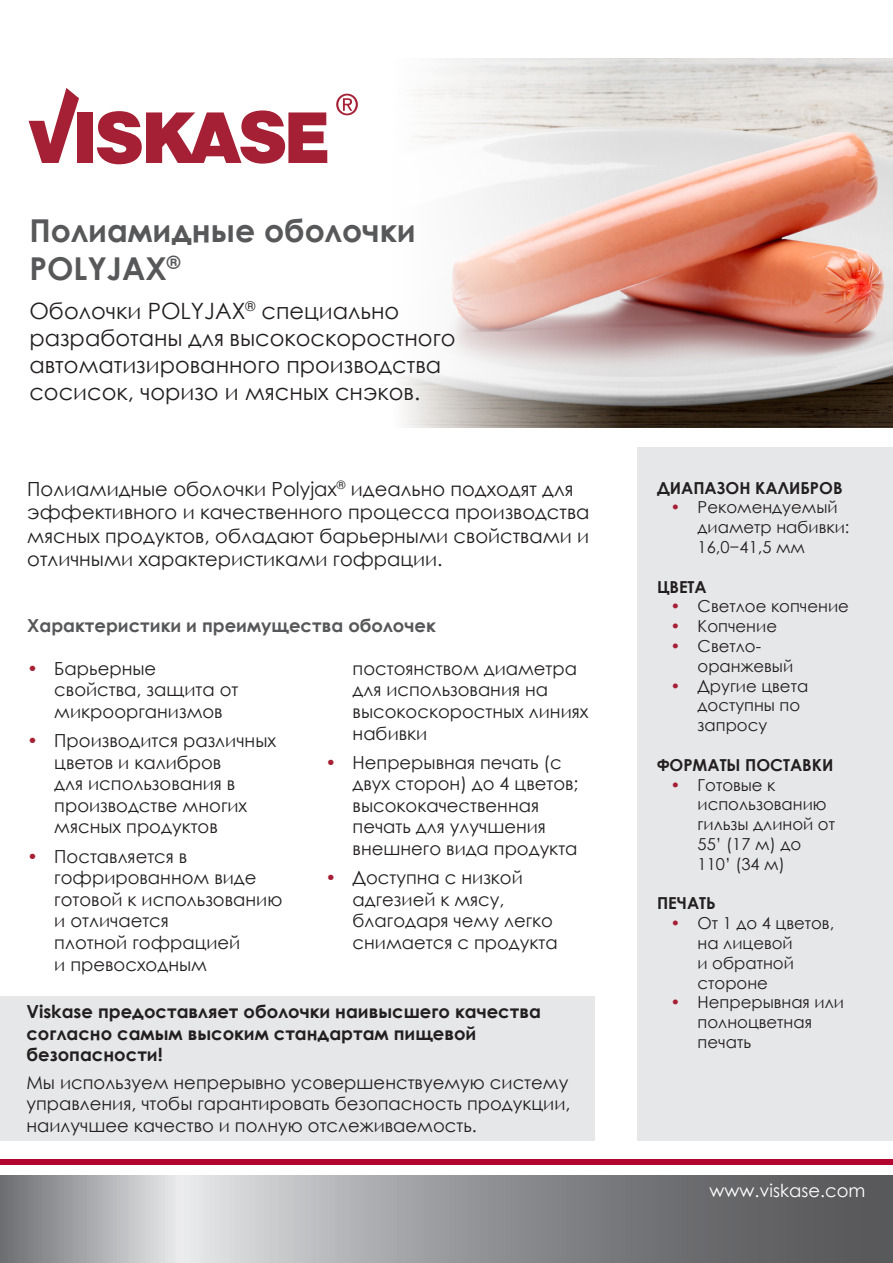
<style>
.page{position:relative;width:893px;height:1263px;background:#fff}
.page>*{position:absolute;margin:0;border:0;box-sizing:border-box;transform-origin:0 0}
.t1{font:700 31.5px/37.8px "Century Gothic";color:#57585a}
.t2{font:22.5px/27px "Century Gothic";color:#231f20}
.t3{font:19.5px/23.4px "Century Gothic";color:#231f20}
.t4{font:18px/21.6px "Century Gothic";color:#231f20}
.t5{font:700 18px/21.6px "Century Gothic";color:#231f20}
.t6{font:700 18px "Century Gothic";color:#57585a}
.t7{font:18px "Century Gothic";color:#fff}
.t8{font:16.5px/19.8px "Century Gothic";color:#231f20}
.t9{font:700 16.5px "Century Gothic";color:#231f20}
.s1{color:#a62035}
</style>
<div class="page">
<img style="left:651px;top:58px;width:242px;height:370px">
<svg style="left:401px;top:58px;width:250px;height:390px"></svg>
<div style="left:637px;top:448px;width:256px;height:693px;background:#e6e7e9"></div>
<svg style="left:0;top:1175px;width:893px;height:88px;background:#949598"></svg>
<div style="left:0;top:1159px;width:893px;height:5px;background:#b00630"></div>
<div style="left:77px;top:112px;width:15px;height:51px;background:#a62035"></div>
<svg style="left:29px;top:88px;width:50px;height:75px"></svg>
<svg style="left:336px;top:94px;width:22px;height:21px"></svg>
<svg style="left:97px;top:110px;width:230px;height:54px"></svg>
<div style="left:0;top:997px;width:595px;height:144px;background:#e6e7e9"></div>
<svg style="left:868px;top:1236px;width:9px;height:27px"></svg>
<p class="t1" style="left:29px;top:210px;width:388px">Полиамидные оболочки<br>POLYJAX<sup>®</sup></p>
<p class="t2" style="left:29px;top:297px;width:428px">Оболочки POLYJAX<sup>®</sup> специально разработаны для высокоскоростного автоматизированного производства сосисок, чоризо и мясных снэков.</p>
<p class="t3" style="left:27px;top:477px;width:564px">Полиамидные оболочки Polyjax<sup>®</sup> идеально подходят для эффективного и качественного процесса производства мясных продуктов, обладают барьерными свойствами и отличными характеристиками гофрации.</p>
<p class="t6" style="left:27px;top:611px;width:410px">Характеристики и преимущества оболочек</p>
<p class="t4" style="left:54px;top:657px;width:186px;text-indent:-27px"><span class="s1">•</span> Барьерные свойства, защита от микроорганизмов</p>
<p class="t4" style="left:54px;top:729px;width:223px;text-indent:-27px"><span class="s1">•</span> Производится различных цветов и калибров<br>для использования в производстве многих мясных продуктов</p>
<p class="t4" style="left:54px;top:845px;width:230px;text-indent:-27px"><span class="s1">•</span> Поставляется в гофрированном виде готовой к использованию и отличается<br>плотной гофрацией<br>и превосходным</p>
<p class="t4" style="left:353px;top:657px;width:237px">постоянством диаметра для использования на высокоскоростных линиях набивки</p>
<p class="t4" style="left:353px;top:751px;width:227px;text-indent:-27px"><span class="s1">•</span> Непрерывная печать (с двух сторон) до 4 цветов; высококачественная печать для улучшения внешнего вида продукта</p>
<p class="t4" style="left:353px;top:866px;width:207px;text-indent:-27px"><span class="s1">•</span> Доступна с низкой адгезией к мясу, благодаря чему легко снимается с продукта</p>
<p class="t5" style="left:26px;top:1000px;width:516px">Viskase предоставляет оболочки наивысшего качества согласно самым высоким стандартам пищевой безопасности!</p>
<p class="t4" style="left:26px;top:1071px;width:545px;text-align:justify">Мы используем непрерывно усовершенствуемую систему управления, чтобы гарантировать безопасность продукции, наилучшее качество и полную отслеживаемость.</p>
<p class="t9" style="left:657px;top:475px;width:187px">ДИАПАЗОН КАЛИБРОВ</p>
<p class="t8" style="left:697px;top:497px;width:153px;text-indent:-27px"><span class="s1">•</span> Рекомендуемый диаметр набивки:<br>16,0−41,5 мм</p>
<p class="t9" style="left:657px;top:574px;width:51px">ЦВЕТА</p>
<p class="t8" style="left:670px;top:596px;width:180px"><span class="s1">•</span> Светлое копчение</p>
<p class="t8" style="left:670px;top:616px;width:108px"><span class="s1">•</span> Копчение</p>
<p class="t8" style="left:697px;top:636px;width:97px;text-indent:-27px"><span class="s1">•</span> Светло&shy;оранжевый</p>
<p class="t8" style="left:697px;top:675px;width:112px;text-indent:-27px"><span class="s1">•</span> Другие цвета доступны по запросу</p>
<p class="t9" style="left:657px;top:752px;width:178px">ФОРМАТЫ ПОСТАВКИ</p>
<p class="t8" style="left:697px;top:774px;width:139px;text-indent:-27px"><span class="s1">•</span> Готовые к использованию гильзы длиной от<br>55’ (17 м) до<br>110’ (34 м)</p>
<p class="t9" style="left:657px;top:891px;width:60px">ПЕЧАТЬ</p>
<p class="t8" style="left:697px;top:913px;width:138px;text-indent:-27px"><span class="s1">•</span> От 1 до 4 цветов, на лицевой<br>и обратной стороне</p>
<p class="t8" style="left:697px;top:992px;width:148px;text-indent:-27px"><span class="s1">•</span> Непрерывная или полноцветная печать</p>
<p class="t7" style="left:710px;top:1178px;width:157px">www.viskase.com</p>
</div>
